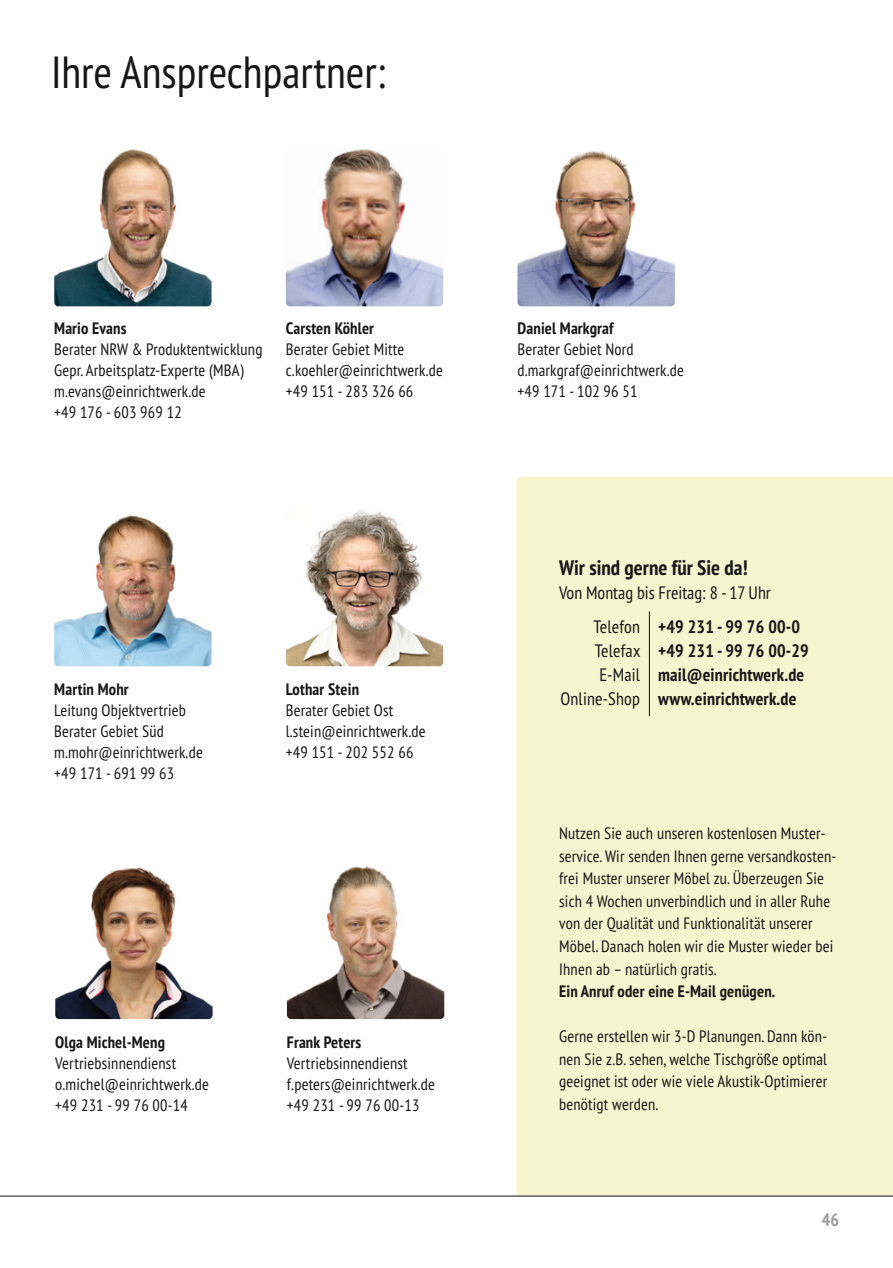
<style>
.page{position:relative;width:893px;height:1268px;background:#fff}
.page>*{position:absolute;margin:0;border:0;box-sizing:border-box;transform-origin:0 0}
.t1{font:condensed 45px "PT Sans Pro";color:#181716}
.t2{font:700 condensed 21px "PT Sans Pro";color:#181716}
.t3{font:700 condensed 18px "PT Sans Pro";letter-spacing:.01em;color:#181716}
.t4{font:condensed 18px/34.5px "PT Sans Pro";color:#181716}
.t5{font:700 condensed 18px "PT Sans Pro";color:#9c9c9d}
.t6{font:condensed 16.5px/21px "PT Sans Pro";letter-spacing:.01em;color:#181716}
.t7{font:700 condensed 16.5px "PT Sans Pro";letter-spacing:.01em;color:#181716}
.s1{font-weight:700}
.s2{font-weight:400}
</style>
<div class="page">
<hr style="left:0;top:1195px;width:893px;height:1px;background:#181716">
<div style="left:517px;top:476px;width:376px;height:719px;background:#f5f5d0"></div>
<img style="left:54px;top:149px;width:158px;height:157px">
<img style="left:286px;top:149px;width:157px;height:157px">
<img style="left:517px;top:151px;width:158px;height:155px">
<img style="left:55px;top:867px;width:158px;height:151px">
<img style="left:287px;top:866px;width:157px;height:152px">
<img style="left:54px;top:515px;width:158px;height:151px">
<img style="left:286px;top:509px;width:157px;height:157px">
<hr style="left:649px;top:611px;width:1px;height:105px;background:#0b1403">
<h1 class="t1" style="left:51px;top:43px;width:337px">Ihre Ansprechpartner:</h1>
<p class="t7" style="left:54px;top:317px;width:74px">Mario Evans</p>
<p class="t6" style="left:54px;top:338px;width:210px">Berater NRW &amp; Produktentwicklung<br>Gepr. Arbeitsplatz-Experte (MBA) m.evans@einrichtwerk.de<br>+49 176 - 603 969 12</p>
<p class="t7" style="left:286px;top:317px;width:90px">Carsten Köhler</p>
<p class="t6" style="left:286px;top:338px;width:159px">Berater Gebiet Mitte c.koehler@einrichtwerk.de +49 151 - 283 326 66</p>
<p class="t7" style="left:54px;top:678px;width:76px">Martin Mohr</p>
<p class="t6" style="left:54px;top:699px;width:150px">Leitung Objektvertrieb<br>Berater Gebiet Süd m.mohr@einrichtwerk.de +49 171 - 691 99 63</p>
<p class="t7" style="left:286px;top:678px;width:75px">Lothar Stein</p>
<p class="t6" style="left:286px;top:699px;width:141px">Berater Gebiet Ost l.stein@einrichtwerk.de +49 151 - 202 552 66</p>
<p class="t7" style="left:55px;top:1030px;width:111px">Olga Michel-Meng</p>
<p class="t6" style="left:55px;top:1051px;width:155px">Vertriebsinnendienst o.michel@einrichtwerk.de +49 231 - 99 76 00-14</p>
<p class="t7" style="left:287px;top:1030px;width:76px">Frank Peters</p>
<p class="t6" style="left:287px;top:1051px;width:149px">Vertriebsinnendienst f.peters@einrichtwerk.de +49 231 - 99 76 00-13</p>
<p class="t7" style="left:517px;top:317px;width:98px">Daniel Markgraf</p>
<p class="t6" style="left:517px;top:338px;width:168px">Berater Gebiet Nord d.markgraf@einrichtwerk.de +49 171 - 102 96 51</p>
<p class="t2" style="left:559px;top:553px;width:190px">Wir sind gerne für Sie da!</p>
<p class="t4" style="left:593px;top:574px;width:208px;text-indent:-34px">Von Montag bis Freitag: 8 - 17 Uhr<br>Telefon <span class="s1">+49 231 - 99 76 00-0</span></p>
<p class="t3" style="left:595px;top:639px;width:216px"><span class="s2">Telefax</span> +49 231 - 99 76 00-29</p>
<p class="t3" style="left:599px;top:663px;width:206px"><span class="s2">E-Mail</span> mail@einrichtwerk.de</p>
<p class="t3" style="left:560px;top:687px;width:237px"><span class="s2">Online-Shop</span> www.einrichtwerk.de</p>
<p class="t6" style="left:559px;top:821px;width:279px;line-height:22.5px">Nutzen Sie auch unseren kostenlosen Muster&shy;service. Wir senden Ihnen gerne versandkosten&shy;frei Muster unserer Möbel zu. Überzeugen Sie sich 4 Wochen unverbindlich und in aller Ruhe von der Qualität und Funktionalität unserer Möbel. Danach holen wir die Muster wieder bei Ihnen ab – natürlich gratis.</p>
<p class="t7" style="left:559px;top:980px;width:218px">Ein Anruf oder eine E-Mail genügen.</p>
<p class="t6" style="left:559px;top:1024px;width:270px;line-height:22.5px;text-align:justify">Gerne erstellen wir 3-D Planungen. Dann kön&shy;nen Sie z.B. sehen, welche Tischgröße optimal geeignet ist oder wie viele Akustik-Optimierer benötigt werden.</p>
<p class="t5" style="left:822px;top:1207px;width:19px">46</p>
</div>
